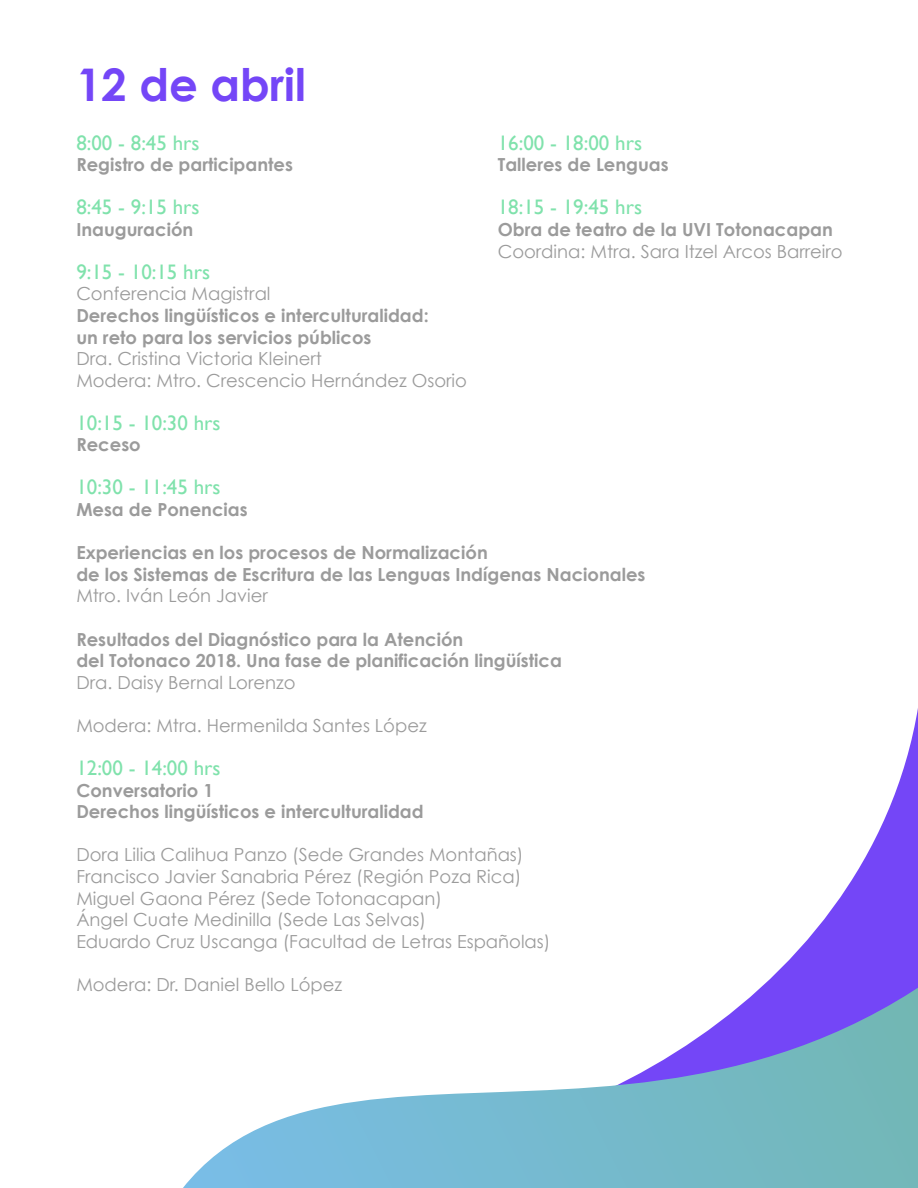
<style>
.page{position:relative;width:918px;height:1188px;background:#fff}
.page>*{position:absolute;margin:0;border:0;box-sizing:border-box;transform-origin:0 0}
.t1{font:700 45px "Century Gothic";color:#7446f7}
.t2{font:21px "Gill Sans";color:#80e2ac}
.t3{font:18px/21.6px "Century Gothic";color:#9b9b9b}
.t4{font:700 18px/21.6px "Century Gothic";color:#9b9b9b}
</style>
<div class="page">
<svg style="left:866px;top:829px;width:52px;height:26px"></svg>
<svg style="left:183px;top:855px;width:735px;height:333px"></svg>
<h1 class="t1" style="left:76px;top:56px;width:231px">12 de abril</h1>
<p class="t2" style="left:76px;top:130px;width:125px">8:00 - 8:45 hrs</p>
<p class="t4" style="left:76px;top:154px;width:218px">Registro de participantes</p>
<p class="t2" style="left:498px;top:130px;width:146px">16:00 - 18:00 hrs</p>
<p class="t4" style="left:498px;top:154px;width:172px">Talleres de Lenguas</p>
<p class="t2" style="left:498px;top:195px;width:146px">18:15 - 19:45 hrs</p>
<p class="t4" style="left:498px;top:218px;width:337px">Obra de teatro de la UVI Totonacapan</p>
<p class="t3" style="left:498px;top:240px;width:346px">Coordina: Mtra. Sara Itzel Arcos Barreiro</p>
<p class="t2" style="left:76px;top:195px;width:125px">8:45 - 9:15 hrs</p>
<p class="t4" style="left:76px;top:218px;width:118px">Inauguración</p>
<p class="t2" style="left:76px;top:259px;width:135px">9:15 - 10:15 hrs</p>
<p class="t3" style="left:76px;top:283px;width:196px">Conferencia Magistral</p>
<p class="t4" style="left:76px;top:304px;width:354px">Derechos lingüísticos e interculturalidad: un reto para los servicios públicos</p>
<p class="t3" style="left:76px;top:348px;width:392px">Dra. Cristina Victoria Kleinert<br>Modera: Mtro. Crescencio Hernández Osorio</p>
<p class="t2" style="left:76px;top:410px;width:146px">10:15 - 10:30 hrs</p>
<p class="t4" style="left:76px;top:434px;width:66px">Receso</p>
<p class="t2" style="left:76px;top:475px;width:146px">10:30 - 11:45 hrs</p>
<p class="t4" style="left:76px;top:498px;width:173px">Mesa de Ponencias</p>
<p class="t4" style="left:76px;top:541px;width:571px">Experiencias en los procesos de Normalización<br>de los Sistemas de Escritura de las Lenguas Indígenas Nacionales</p>
<p class="t3" style="left:76px;top:585px;width:193px">Mtro. Iván León Javier</p>
<p class="t4" style="left:76px;top:628px;width:487px">Resultados del Diagnóstico para la Atención<br>del Totonaco 2018. Una fase de planificación lingüística</p>
<p class="t3" style="left:76px;top:671px;width:221px">Dra. Daisy Bernal Lorenzo</p>
<p class="t3" style="left:76px;top:714px;width:352px">Modera: Mtra. Hermenilda Santes López</p>
<p class="t2" style="left:76px;top:755px;width:146px">12:00 - 14:00 hrs</p>
<p class="t4" style="left:76px;top:779px;width:349px">Conversatorio 1<br>Derechos lingüísticos e interculturalidad</p>
<p class="t3" style="left:76px;top:844px;width:476px">Dora Lilia Calihua Panzo (Sede Grandes Montañas)<br>Francisco Javier Sanabria Pérez (Región Poza Rica)<br>Miguel Gaona Pérez (Sede Totonacapan)<br>Ángel Cuate Medinilla (Sede Las Selvas)<br>Eduardo Cruz Uscanga (Facultad de Letras Españolas)</p>
<p class="t3" style="left:76px;top:973px;width:267px">Modera: Dr. Daniel Bello López</p>
</div>
